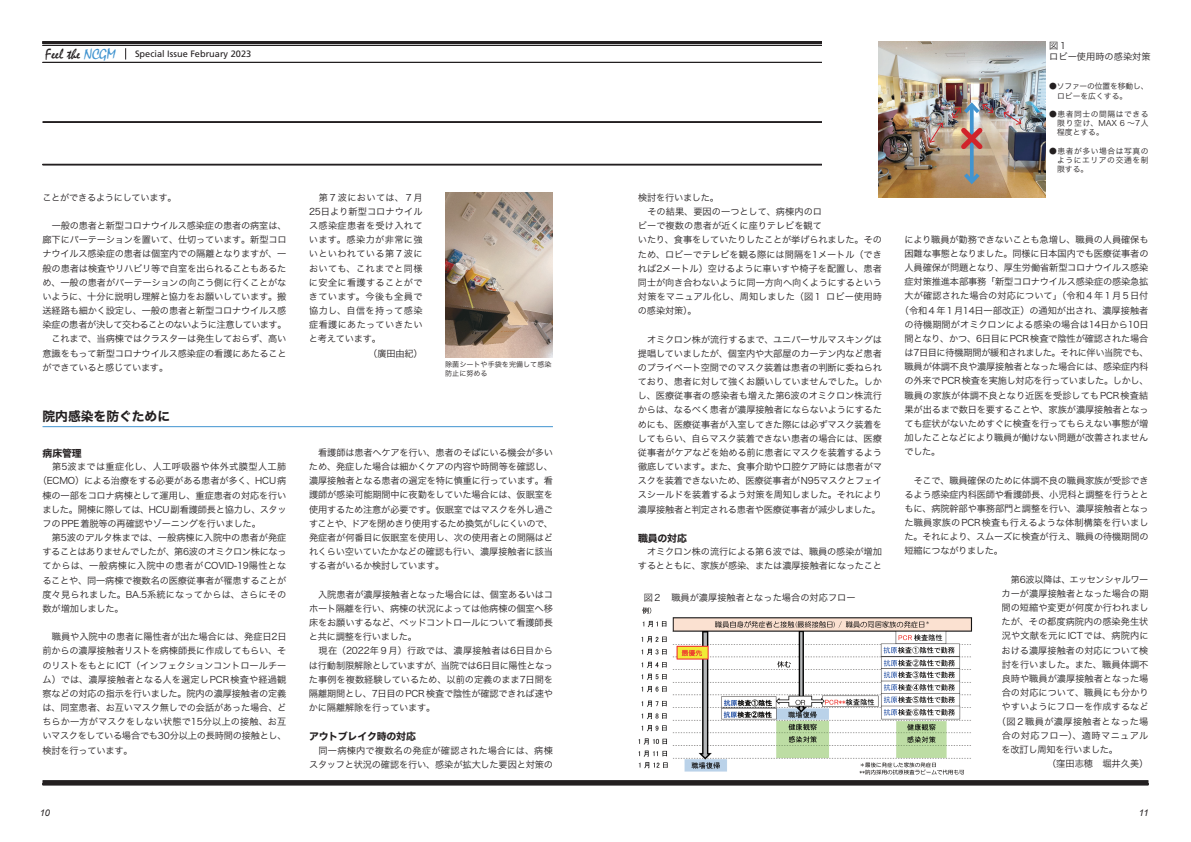
<style>
.page{position:relative;width:1191px;height:842px;background:#fff}
.page>*{position:absolute;margin:0;border:0;box-sizing:border-box;transform-origin:0 0}
.t1{font:15.2px "Mistral";color:#231f20}
.t2{font:12.8px "Hira Kaku Std W7";color:#231f20}
.t3{font:9.9px "Hira Kaku Std W7";letter-spacing:-.02em;color:#231f20}
.t4{font:9.2px/14.2px "Hira Kaku Std W3";letter-spacing:-.015em;color:#231f20}
.t5{font:9.2px "Hira Kaku Std W3";letter-spacing:.035em;color:#231f20}
.t6{font:9.2px "Hira Kaku Std W3";letter-spacing:.03em;color:#231f20}
.t7{font:9.2px "Hira Kaku Std W3";letter-spacing:-.04em;color:#231f20}
.t8{font:9.2px "Hira Kaku Std W3";letter-spacing:.01em;color:#231f20}
.t9{font:9.2px "Hira Kaku Std W3";letter-spacing:.04em;color:#231f20}
.t10{font:9.2px "Hira Kaku Std W3";letter-spacing:.005em;color:#231f20}
.t11{font:9.2px "Frutiger LT Pro";color:#231f20}
.t12{font:9.2px "Hira Kaku Std W3";letter-spacing:-.05em;color:#231f20}
.t13{font:9.2px "Hira Kaku Std W3";letter-spacing:.015em;color:#231f20}
.t14{font:9.2px "Hira Kaku Std W3";letter-spacing:.025em;color:#231f20}
.t15{font:italic 9.2px "Arial";color:#231f20}
.t16{font:7.8px/9.2px "Hira Kaku Std W3";letter-spacing:.065em;color:#231f20;text-align:justify}
.t17{font:7.8px/9.2px "Hira Kaku Std W3";color:#231f20}
.t18{font:7.1px/9.2px "Hira Kaku Std W3";color:#231f20}
.s1{color:#4194d0}
</style>
<div class="page">
<hr style="left:43px;top:41px;width:1105px;height:3px;background:#231f20">
<hr style="left:43px;top:45px;width:1105px;height:1px;background:#231f20">
<hr style="left:43px;top:782px;width:1105px;height:3px;background:#231f20">
<hr style="left:43px;top:781px;width:1105px;height:1px;background:#231f20">
<hr style="left:43px;top:62px;width:1105px;height:1px;background:#231f20">
<svg style="left:125px;top:48px;width:1px;height:12px"></svg>
<hr style="left:43px;top:122px;width:1105px;height:1px;background:#231f20">
<hr style="left:43px;top:164px;width:1105px;height:1px;background:#231f20">
<div style="left:822px;top:20px;width:326px;height:215px;background:#fff"></div>
<hr style="left:43px;top:426px;width:510px;height:1px;background:#4194d0">
<img style="left:638px;top:607px;width:335px;height:168px">
<img style="left:878px;top:41px;width:167px;height:156px">
<hr style="left:970px;top:105px;width:3px;height:77px;background:#4194d0">
<svg style="left:960px;top:169px;width:23px;height:18px"></svg>
<svg style="left:928px;top:122px;width:15px;height:21px"></svg>
<svg style="left:1003px;top:111px;width:18px;height:14px"></svg>
<img style="left:952px;top:100px;width:41px;height:54px">
<img style="left:445px;top:193px;width:108px;height:165px">
<h1 class="t1" style="left:45px;top:45px;width:72px">Feel the <span class="s1">NCGM</span></h1>
<p class="t11" style="left:135px;top:49px;width:118px">Special Issue February 2023</p>
<p class="t4" style="left:42px;top:190px;width:136px">ことができるようにしています。</p>
<p class="t4" style="left:42px;top:218px;width:246px;text-align:justify">　一般の患者と新型コロナウイルス感染症の患者の病室は、廊下にパーテーションを置いて、仕切っています。新型コロナウイルス感染症の患者は個室内での隔離となりますが、一般の患者は検査やリハビリ等で自室を出られることもあるため、一般の患者がパーテーションの向こう側に行くことがないように、十分に説明し理解と協力をお願いしています。搬送経路も細かく設定し、一般の患者と新型コロナウイルス感染症の患者が決して交わることのないように注意しています。　これまで、当病棟ではクラスターは発生しておらず、高い意識をもって新型コロナウイルス感染症の看護にあたることができていると感じています。</p>
<h2 class="t2" style="left:43px;top:406px;width:129px">院内感染を防ぐために</h2>
<p class="t3" style="left:42px;top:445px;width:41px">病床管理</p>
<p class="t9" style="left:43px;top:460px;width:245px">　第5波までは重症化し、人工呼吸器や体外式膜型人工肺</p>
<p class="t4" style="left:38px;top:474px;width:250px">（ECMO）による治療をする必要がある患者が多く、HCU病</p>
<p class="t4" style="left:42px;top:488px;width:245px">棟の一部をコロナ病棟として運用し、重症患者の対応を行い</p>
<p class="t4" style="left:42px;top:502px;width:246px">ました。開棟に際しては、HCU副看護師長と協力し、スタッ</p>
<p class="t4" style="left:42px;top:516px;width:220px">フのPPE着脱等の再確認やゾーニングを行いました。</p>
<p class="t4" style="left:43px;top:530px;width:245px">　第5波のデルタ株までは、一般病棟に入院中の患者が発症</p>
<p class="t7" style="left:42px;top:545px;width:246px">することはありませんでしたが、第6波のオミクロン株になっ</p>
<p class="t6" style="left:42px;top:559px;width:245px">てからは、一般病棟に入院中の患者がCOVID-19陽性とな</p>
<p class="t4" style="left:42px;top:573px;width:245px">ることや、同一病棟で複数名の医療従事者が罹患することが</p>
<p class="t8" style="left:42px;top:587px;width:245px">度々見られました。BA.5系統になってからは、さらにその</p>
<p class="t4" style="left:42px;top:601px;width:83px">数が増加しました。</p>
<p class="t4" style="left:42px;top:630px;width:246px;text-align:justify">　職員や入院中の患者に陽性者が出た場合には、発症日2日前からの濃厚接触者リストを病棟師長に作成してもらい、そのリストをもとにICT（インフェクションコントロールチーム）では、濃厚接触者となる人を選定しPCR検査や経過観察などの対応の指示を行いました。院内の濃厚接触者の定義は、同室患者、お互いマスク無しでの会話があった場合、どちらか一方がマスクをしない状態で15分以上の接触、お互いマスクをしている場合でも30分以上の長時間の接触とし、検討を行っています。</p>
<p class="t5" style="left:309px;top:190px;width:115px">　第７波においては、７月</p>
<p class="t10" style="left:309px;top:204px;width:115px">25日より新型コロナウイル</p>
<p class="t6" style="left:309px;top:219px;width:115px">ス感染症患者を受け入れて</p>
<p class="t6" style="left:309px;top:233px;width:115px">います。感染力が非常に強</p>
<p class="t5" style="left:309px;top:247px;width:115px">いといわれている第７波に</p>
<p class="t5" style="left:309px;top:261px;width:115px">おいても、これまでと同様</p>
<p class="t6" style="left:309px;top:275px;width:115px">に安全に看護することがで</p>
<p class="t5" style="left:309px;top:289px;width:115px">きています。今後も全員で</p>
<p class="t5" style="left:309px;top:304px;width:115px">協力し、自信を持って感染</p>
<p class="t14" style="left:309px;top:318px;width:115px">症看護にあたっていきたい</p>
<p class="t4" style="left:309px;top:332px;width:74px">と考えています。</p>
<p class="t4" style="left:368px;top:346px;width:56px">（廣田由紀）</p>
<p class="t18" style="left:445px;top:360px;width:108px">除菌シートや手袋を完備して感染防止に努める</p>
<p class="t4" style="left:309px;top:445px;width:246px;text-align:justify">　看護師は患者へケアを行い、患者のそばにいる機会が多いため、発症した場合は細かくケアの内容や時間等を確認し、濃厚接触者となる患者の選定を特に慎重に行っています。看護師が感染可能期間中に夜勤をしていた場合には、仮眠室を使用するため注意が必要です。仮眠室ではマスクを外し過ごすことや、ドアを閉めきり使用するため換気がしにくいので、発症者が何番目に仮眠室を使用し、次の使用者との間隔はどれくらい空いていたかなどの確認も行い、濃厚接触者に該当する者がいるか検討しています。</p>
<p class="t4" style="left:309px;top:587px;width:246px">　入院患者が濃厚接触者となった場合には、個室あるいはコホート隔離を行い、病棟の状況によっては他病棟の個室へ移床をお願いするなど、ベッドコントロールについて看護師長と共に調整を行いました。<br>　現在（2022年９月）行政では、濃厚接触者は6日目からは行動制限解除としていますが、当院では6日目に陽性となった事例を複数経験しているため、以前の定義のまま7日間を隔離期間とし、7日目のPCR検査で陰性が確認できれば速やかに隔離解除を行っています。</p>
<p class="t3" style="left:309px;top:729px;width:109px">アウトブレイク時の対応</p>
<p class="t4" style="left:309px;top:743px;width:245px">　同一病棟内で複数名の発症が確認された場合には、病棟スタッフと状況の確認を行い、感染が拡大した要因と対策の</p>
<p class="t4" style="left:638px;top:190px;width:246px">検討を行いました。<br>　その結果、要因の一つとして、病棟内のロ<br>ビーで複数の患者が近くに座りテレビを観て<br>いたり、食事をしていたりしたことが挙げられました。そのため、ロビーでテレビを観る際には間隔を1メートル（できれば2メートル）空けるように車いすや椅子を配置し、患者同士が向き合わないように同一方向へ向くようにするという対策をマニュアル化し、周知しました（図１ ロビー使用時の感染対策）。</p>
<p class="t4" style="left:638px;top:332px;width:246px">　オミクロン株が流行するまで、ユニバーサルマスキングは提唱していましたが、個室内や大部屋のカーテン内など患者のプライベート空間でのマスク装着は患者の判断に委ねられており、患者に対して強くお願いしていませんでした。しかし、医療従事者の感染者も増えた第6波のオミクロン株流行からは、なるべく患者が濃厚接触者にならないようにするためにも、医療従事者が入室してきた際には必ずマスク装着をしてもらい、自らマスク装着できない患者の場合には、医療従事者がケアなどを始める前に患者にマスクを装着するよう徹底しています。また、食事介助や口腔ケア時には患者がマスクを装着できないため、医療従事者がN95マスクとフェイスシールドを装着するよう対策を周知しました。それにより濃厚接触者と判定される患者や医療従事者が減少しました。</p>
<p class="t3" style="left:638px;top:530px;width:50px">職員の対応</p>
<p class="t4" style="left:638px;top:545px;width:246px">　オミクロン株の流行による第６波では、職員の感染が増加するとともに、家族が感染、または濃厚接触者になったこと</p>
<p class="t4" style="left:643px;top:591px;width:213px">図２　職員が濃厚接触者となった場合の対応フロー</p>
<p class="t4" style="left:1049px;top:40px;width:103px;line-height:10.6px">図１<br>ロビー使用時の感染対策</p>
<p class="t17" style="left:1057px;top:82px;width:93px;text-indent:-8px">●ソファーの位置を移動し、ロビーを広くする。</p>
<p class="t16" style="left:1057px;top:109px;width:93px;text-indent:-8px">●患者同士の間隔はできる限り空け、MAX６～7人程度とする。</p>
<p class="t16" style="left:1057px;top:146px;width:93px;text-indent:-8px">●患者が多い場合は写真のようにエリアの交通を制限する。</p>
<p class="t4" style="left:904px;top:232px;width:246px">により職員が勤務できないことも急増し、職員の人員確保も</p>
<p class="t4" style="left:904px;top:246px;width:245px">困難な事態となりました。同様に日本国内でも医療従事者の</p>
<p class="t4" style="left:904px;top:260px;width:245px">人員確保が問題となり、厚生労働省新型コロナウイルス感染</p>
<p class="t4" style="left:904px;top:274px;width:245px">症対策推進本部事務「新型コロナウイルス感染症の感染急拡</p>
<p class="t10" style="left:904px;top:289px;width:245px">大が確認された場合の対応について」（令和４年１月５日付</p>
<p class="t4" style="left:899px;top:303px;width:250px">（令和４年１月14日一部改正）の通知が出され、濃厚接触者</p>
<p class="t4" style="left:904px;top:317px;width:246px">の待機期間がオミクロンによる感染の場合は14日から10日</p>
<p class="t4" style="left:904px;top:331px;width:245px">間となり、かつ、6日目にPCR検査で陰性が確認された場合</p>
<p class="t7" style="left:904px;top:346px;width:246px">は7日目に待機期間が緩和されました。それに伴い当院でも、</p>
<p class="t4" style="left:904px;top:360px;width:245px">職員が体調不良や濃厚接触者となった場合には、感染症内科</p>
<p class="t4" style="left:904px;top:374px;width:246px">の外来でPCR検査を実施し対応を行っていました。しかし、</p>
<p class="t8" style="left:904px;top:388px;width:245px">職員の家族が体調不良となり近医を受診してもPCR検査結</p>
<p class="t4" style="left:904px;top:402px;width:246px">果が出るまで数日を要することや、家族が濃厚接触者となっ</p>
<p class="t4" style="left:904px;top:416px;width:245px">ても症状がないためすぐに検査を行ってもらえない事態が増</p>
<p class="t4" style="left:904px;top:430px;width:245px">加したことなどにより職員が働けない問題が改善されません</p>
<p class="t4" style="left:904px;top:445px;width:37px">でした。</p>
<p class="t4" style="left:904px;top:473px;width:246px;text-align:justify">　そこで、職員確保のために体調不良の職員家族が受診できるよう感染症内科医師や看護師長、小児科と調整を行うとともに、病院幹部や事務部門と調整を行い、濃厚接触者となった職員家族のPCR検査も行えるような体制構築を行いました。それにより、スムーズに検査が行え、職員の待機期間の短縮につながりました。</p>
<p class="t12" style="left:1001px;top:572px;width:148px">　第6波以降は、エッセンシャルワー</p>
<p class="t4" style="left:1001px;top:586px;width:148px">カーが濃厚接触者となった場合の期</p>
<p class="t4" style="left:1001px;top:600px;width:148px">間の短縮や変更が何度か行われまし</p>
<p class="t4" style="left:1001px;top:615px;width:148px">たが、その都度病院内の感染発生状</p>
<p class="t13" style="left:1001px;top:629px;width:148px">況や文献を元にICTでは、病院内に</p>
<p class="t4" style="left:1001px;top:643px;width:148px">おける濃厚接触者の対応について検</p>
<p class="t4" style="left:1001px;top:657px;width:148px">討を行いました。また、職員体調不</p>
<p class="t4" style="left:1001px;top:671px;width:148px">良時や職員が濃厚接触者となった場</p>
<p class="t4" style="left:1001px;top:685px;width:148px">合の対応について、職員にも分かり</p>
<p class="t4" style="left:1001px;top:700px;width:148px">やすいようにフローを作成するなど</p>
<p class="t5" style="left:997px;top:714px;width:153px">（図２職員が濃厚接触者となった場</p>
<p class="t9" style="left:1001px;top:728px;width:148px">合の対応フロー）、適時マニュアル</p>
<p class="t4" style="left:1001px;top:742px;width:127px">を改訂し周知を行いました。　</p>
<p class="t4" style="left:1047px;top:756px;width:103px">（窪田志穂　堀井久美）</p>
<p class="t15" style="left:40px;top:807px;width:12px">10</p>
<p class="t15" style="left:1138px;top:807px;width:11px">11</p>
</div>
